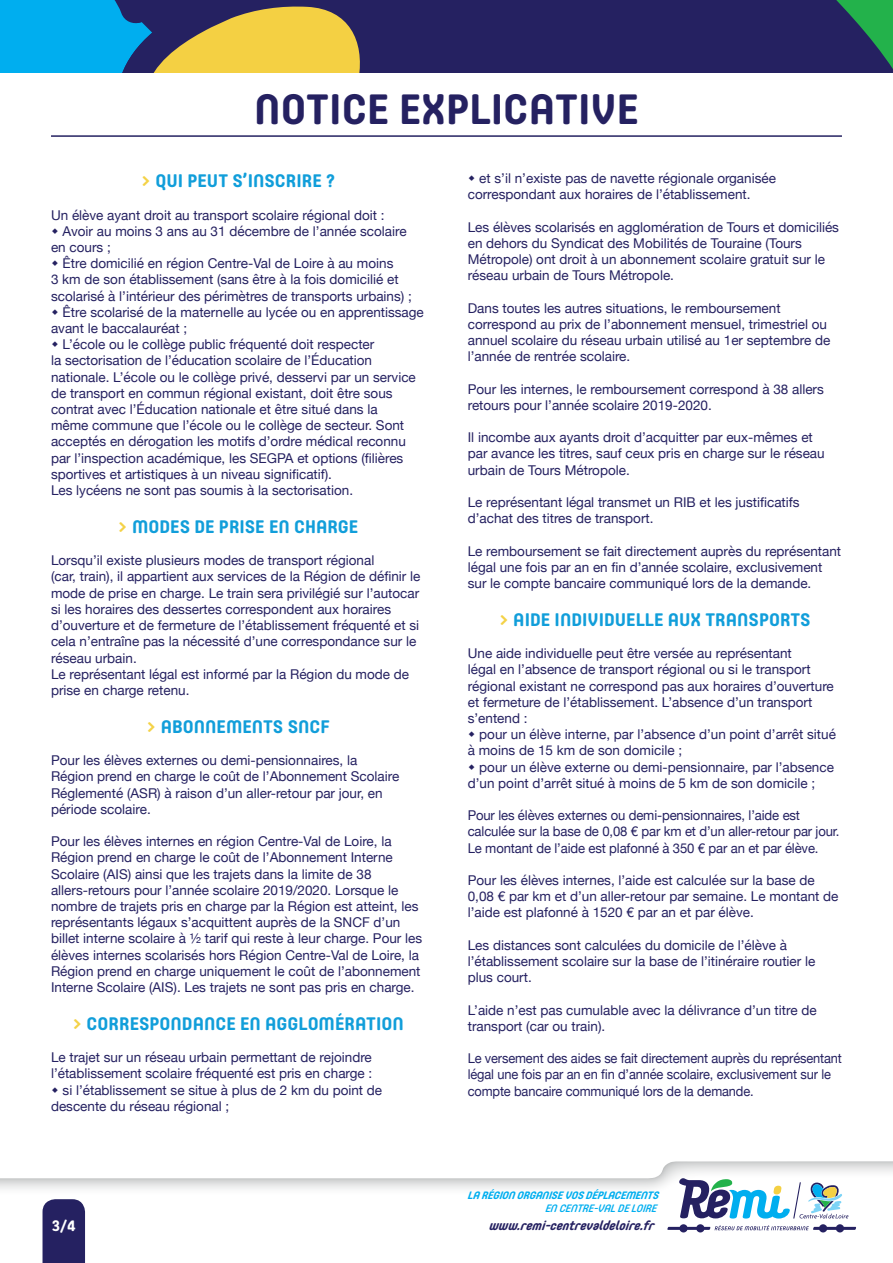
<style>
.page{position:relative;width:893px;height:1263px;background:#fff}
.page>*{position:absolute;margin:0;border:0;box-sizing:border-box;transform-origin:0 0}
.t1{font:700 42px "Core Mellow 65";color:#252161}
.t2{font:700 18px "Core Mellow 65";color:#119eda}
.t3{font:700 15px "Core Mellow 65";color:#fff}
.t4{font:13.5px/16.2px "Helvetica Neue";color:#252161}
.t5{font:13.5px/16.2px "Helvetica Neue";color:#252161;scale:.95 1}
.t6{font:italic 700 13.05px "Core Mellow 65";color:#252161}
.t7{font:italic 700 10.65px "Core Mellow 65";letter-spacing:-.025em;color:#00aeef}
.t8{font:italic 500 10.65px "Core Mellow 55";color:#00aeef}
.s1{color:#f4d247}
</style>
<div class="page">
<hr style="left:51px;top:135px;width:791px;height:2px;background:#252161">
<svg style="left:0;top:1161px;width:893px;height:102px"></svg>
<svg style="left:667px;top:1224px;width:189px;height:8px"></svg>
<svg style="left:679px;top:1178px;width:169px;height:40px"></svg>
<div style="left:0;top:0;width:893px;height:72px;background:#252161"></div>
<svg style="left:0;top:0;width:360px;height:72px"></svg>
<svg style="left:821px;top:0;width:72px;height:73px"></svg>
<div style="left:43px;top:1199px;width:42px;height:64px;background:#252161"></div>
<h1 class="t1" style="left:254px;top:78px;width:386px">NOTICE EXPLICATIVE</h1>
<h2 class="t2" style="left:141px;top:167px;width:195px"><span class="s1">&gt;</span> QUI PEUT S’INSCRIRE ?</h2>
<p class="t4" style="left:51px;top:207px;width:335px">Un élève ayant droit au transport scolaire régional doit :</p>
<p class="t4" style="left:63px;top:224px;width:346px">Avoir au moins 3 ans au 31 décembre de l’année scolaire</p>
<p class="t4" style="left:51px;top:240px;width:61px">en cours ;</p>
<p class="t4" style="left:63px;top:256px;width:332px">Être domicilié en région Centre-Val de Loire à au moins</p>
<p class="t4" style="left:51px;top:272px;width:349px">3 km de son établissement (sans être à la fois domicilié et</p>
<p class="t4" style="left:51px;top:288px;width:362px">scolarisé à l’intérieur des périmètres de transports urbains) ;</p>
<p class="t4" style="left:63px;top:305px;width:363px">Être scolarisé de la maternelle au lycée ou en apprentissage</p>
<p class="t4" style="left:51px;top:321px;width:138px">avant le baccalauréat ;</p>
<p class="t4" style="left:63px;top:337px;width:313px">L’école ou le collège public fréquenté doit respecter</p>
<p class="t4" style="left:51px;top:353px;width:323px">la sectorisation de l’éducation scolaire de l’Éducation</p>
<p class="t4" style="left:51px;top:369px;width:366px">nationale. L’école ou le collège privé, desservi par un service</p>
<p class="t4" style="left:51px;top:386px;width:343px">de transport en commun régional existant, doit être sous</p>
<p class="t4" style="left:51px;top:402px;width:328px">contrat avec l’Éducation nationale et être situé dans la</p>
<p class="t4" style="left:51px;top:418px;width:355px">même commune que l’école ou le collège de secteur. Sont</p>
<p class="t4" style="left:51px;top:434px;width:356px">acceptés en dérogation les motifs d’ordre médical reconnu</p>
<p class="t4" style="left:51px;top:450px;width:354px">par l’inspection académique, les SEGPA et options (filières</p>
<p class="t4" style="left:51px;top:467px;width:283px">sportives et artistiques à un niveau significatif).</p>
<p class="t4" style="left:51px;top:483px;width:304px">Les lycéens ne sont pas soumis à la sectorisation.</p>
<h2 class="t2" style="left:118px;top:513px;width:242px"><span class="s1">&gt;</span> MODES DE PRISE EN CHARGE</h2>
<p class="t4" style="left:51px;top:553px;width:371px">Lorsqu’il existe plusieurs modes de transport régional<br>(car, train), il appartient aux services de la Région de définir le mode de prise en charge. Le train sera privilégié sur l’autocar si les horaires des dessertes correspondent aux horaires d’ouverture et de fermeture de l’établissement fréquenté et si cela n’entraîne pas la nécessité d’une correspondance sur le réseau urbain.<br>Le représentant légal est informé par la Région du mode de prise en charge retenu.</p>
<h2 class="t2" style="left:147px;top:713px;width:185px"><span class="s1">&gt;</span> ABONNEMENTS SNCF</h2>
<p class="t4" style="left:51px;top:753px;width:350px">Pour les élèves externes ou demi-pensionnaires, la Région prend en charge le coût de l’Abonnement Scolaire Réglementé (ASR) à raison d’un aller-retour par jour, en période scolaire.</p>
<p class="t4" style="left:51px;top:834px;width:373px">Pour les élèves internes en région Centre-Val de Loire, la Région prend en charge le coût de l’Abonnement Interne Scolaire (AIS) ainsi que les trajets dans la limite de 38 allers-retours pour l’année scolaire 2019/2020. Lorsque le nombre de trajets pris en charge par la Région est atteint, les représentants légaux s’acquittent auprès de la SNCF d’un billet interne scolaire à ½ tarif qui reste à leur charge. Pour les élèves internes scolarisés hors Région Centre-Val de Loire, la Région prend en charge uniquement le coût de l’abonnement Interne Scolaire (AIS). Les trajets ne sont pas pris en charge.</p>
<h2 class="t2" style="left:72px;top:1010px;width:333px"><span class="s1">&gt;</span> CORRESPONDANCE EN AGGLOMÉRATION</h2>
<p class="t4" style="left:51px;top:1050px;width:322px">Le trajet sur un réseau urbain permettant de rejoindre</p>
<p class="t4" style="left:51px;top:1066px;width:323px">l’établissement scolaire fréquenté est pris en charge :</p>
<p class="t4" style="left:63px;top:1082px;width:321px">si l’établissement se situe à plus de 2 km du point de</p>
<p class="t4" style="left:51px;top:1098px;width:180px">descente du réseau régional ;</p>
<p class="t4" style="left:468px;top:171px;width:310px;text-indent:12px">et s’il n’existe pas de navette régionale organisée correspondant aux horaires de l’établissement.</p>
<p class="t4" style="left:468px;top:219px;width:373px">Les élèves scolarisés en agglomération de Tours et domiciliés en dehors du Syndicat des Mobilités de Touraine (Tours Métropole) ont droit à un abonnement scolaire gratuit sur le réseau urbain de Tours Métropole.</p>
<p class="t4" style="left:468px;top:300px;width:364px">Dans toutes les autres situations, le remboursement correspond au prix de l’abonnement mensuel, trimestriel ou annuel scolaire du réseau urbain utilisé au 1er septembre de l’année de rentrée scolaire.</p>
<p class="t4" style="left:468px;top:381px;width:358px">Pour les internes, le remboursement correspond à 38 allers retours pour l’année scolaire 2019-2020.</p>
<p class="t4" style="left:468px;top:430px;width:358px">Il incombe aux ayants droit d’acquitter par eux-mêmes et par avance les titres, sauf ceux pris en charge sur le réseau urbain de Tours Métropole.</p>
<p class="t4" style="left:468px;top:495px;width:333px">Le représentant légal transmet un RIB et les justificatifs d’achat des titres de transport.</p>
<p class="t4" style="left:468px;top:543px;width:375px">Le remboursement se fait directement auprès du représentant légal une fois par an en fin d’année scolaire, exclusivement sur le compte bancaire communiqué lors de la demande.</p>
<h2 class="t2" style="left:499px;top:606px;width:313px"><span class="s1">&gt;</span> AIDE INDIVIDUELLE AUX TRANSPORTS</h2>
<p class="t4" style="left:468px;top:646px;width:368px">Une aide individuelle peut être versée au représentant<br>légal en l’absence de transport régional ou si le transport régional existant ne correspond pas aux horaires d’ouverture et fermeture de l’établissement. L’absence d’un transport s’entend :</p>
<p class="t4" style="left:468px;top:727px;width:370px;text-indent:12px">pour un élève interne, par l’absence d’un point d’arrêt situé à moins de 15 km de son domicile ;</p>
<p class="t4" style="left:468px;top:759px;width:368px;text-indent:12px">pour un élève externe ou demi-pensionnaire, par l’absence d’un point d’arrêt situé à moins de 5 km de son domicile ;</p>
<p class="t4" style="left:468px;top:808px;width:373px">Pour les élèves externes ou demi-pensionnaires, l’aide est calculée sur la base de 0,08 € par km et d’un aller-retour par jour.<br>Le montant de l’aide est plafonné à 350 € par an et par élève.</p>
<p class="t4" style="left:468px;top:873px;width:372px">Pour les élèves internes, l’aide est calculée sur la base de<br>0,08 € par km et d’un aller-retour par semaine. Le montant de l’aide est plafonné à 1520 € par an et par élève.</p>
<p class="t4" style="left:468px;top:938px;width:349px">Les distances sont calculées du domicile de l’élève à l’établissement scolaire sur la base de l’itinéraire routier le plus court.</p>
<p class="t4" style="left:468px;top:1002px;width:350px">L’aide n’est pas cumulable avec la délivrance d’un titre de transport (car ou train).</p>
<p class="t5" style="left:468px;top:1051px;width:395px">Le versement des aides se fait directement auprès du représentant légal une fois par an en fin d’année scolaire, exclusivement sur le compte bancaire communiqué lors de la demande.</p>
<p class="t7" style="left:467px;top:1187px;width:195px">LA RÉGION ORGANISE VOS DÉPLACEMENTS</p>
<p class="t8" style="left:545px;top:1200px;width:113px">EN CENTRE -VAL DE LOIRE</p>
<p class="t3" style="left:52px;top:1215px;width:25px">3/4</p>
<p class="t6" style="left:489px;top:1215px;width:169px">www.remi-centrevaldeloire.fr</p>
</div>
